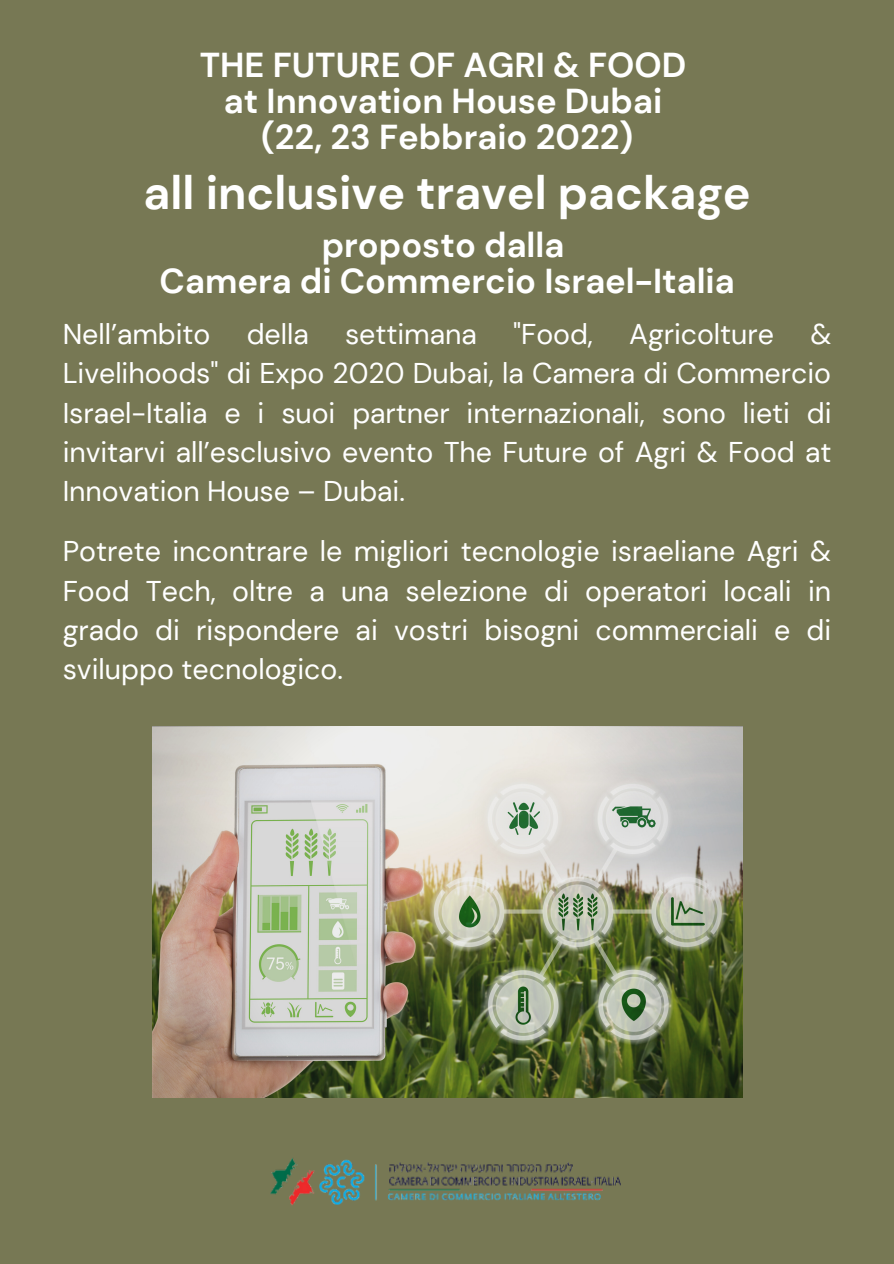
<style>
.page{position:relative;width:894px;height:1264px;background:#fff}
.page>*{position:absolute;margin:0;border:0;box-sizing:border-box;transform-origin:0 0}
.t1{font:700 46.5px "DM Sans";color:#fff}
.t2{font:700 34.5px "DM Sans";color:#fff}
.t3{font:28.5px/39.5px "DM Sans";color:#fff;text-align:justify}
</style>
<div class="page">
<div style="left:0;top:0;width:893px;height:1263px;background:#777854"></div>
<img style="left:153px;top:726px;width:589px;height:371px">
<img style="left:270px;top:1158px;width:351px;height:48px">
<p class="t2" style="left:200px;top:43px;width:488px">THE FUTURE OF AGRI &amp; FOOD</p>
<p class="t2" style="left:224px;top:79px;width:439px">at Innovation House Dubai</p>
<p class="t2" style="left:261px;top:115px;width:373px">(22, 23 Febbraio 2022)</p>
<p class="t1" style="left:143px;top:163px;width:608px">all inclusive travel package</p>
<p class="t2" style="left:321px;top:223px;width:244px">proposto dalla</p>
<p class="t2" style="left:159px;top:259px;width:576px">Camera di Commercio Israel-Italia</p>
<p class="t3" style="left:63px;top:314px;width:149px">Nell’ambito</p>
<p class="t3" style="left:247px;top:314px;width:63px">della</p>
<p class="t3" style="left:345px;top:314px;width:133px">settimana</p>
<p class="t3" style="left:513px;top:314px;width:81px">"Food,</p>
<p class="t3" style="left:629px;top:314px;width:146px">Agricolture</p>
<p class="t3" style="left:63px;top:314px;width:770px;text-indent:747px">&amp; Livelihoods" di Expo 2020 Dubai, la Camera di Commercio Israel-Italia e i suoi partner internazionali, sono lieti di invitarvi all’esclusivo evento The Future of Agri &amp; Food at Innovation House – Dubai.</p>
<p class="t3" style="left:63px;top:531px;width:769px">Potrete incontrare le migliori tecnologie israeliane Agri &amp; Food Tech, oltre a una selezione di operatori locali in grado di rispondere ai vostri bisogni commerciali e di sviluppo tecnologico.</p>
</div>
